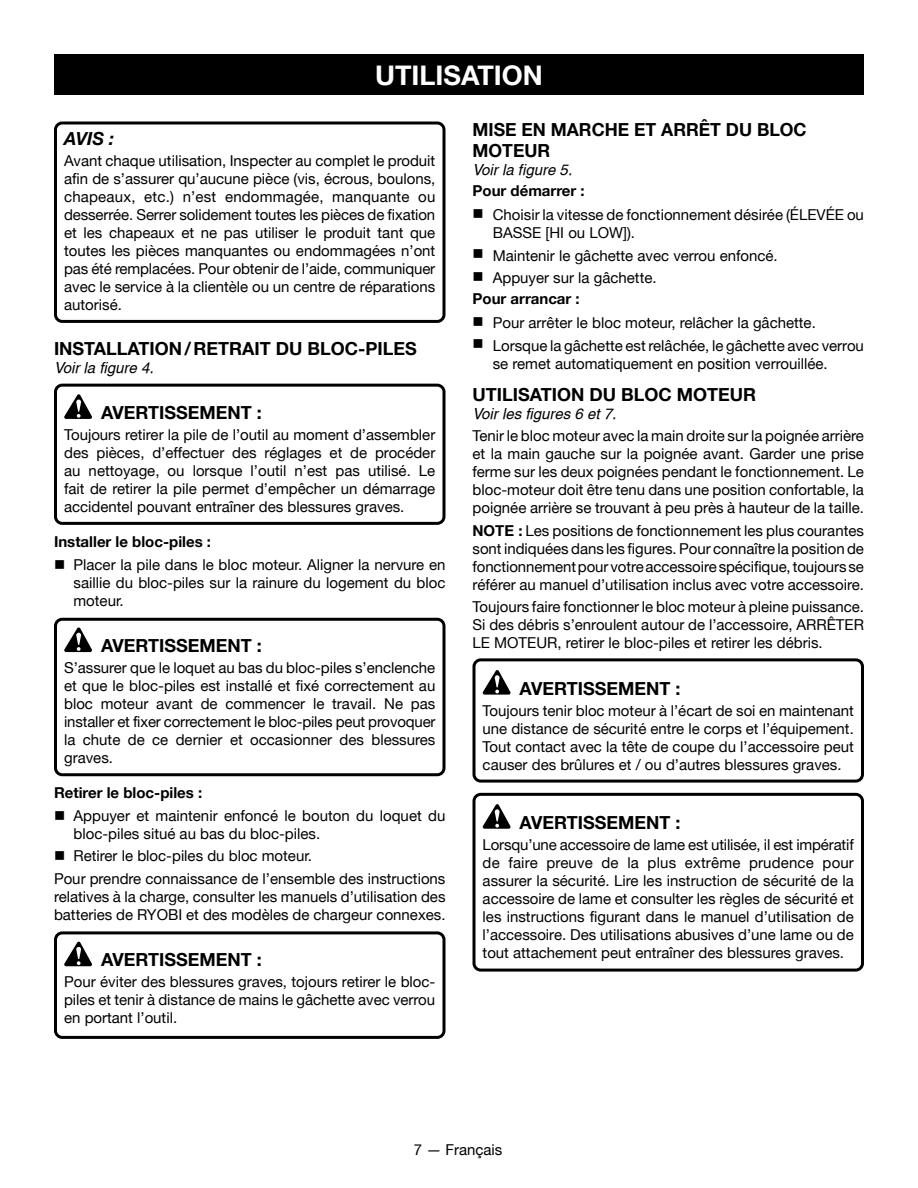
<style>
.page{position:relative;width:918px;height:1188px;background:#fff}
.page>*{position:absolute;margin:0;border:0;box-sizing:border-box;transform-origin:0 0}
.HEADING{font:700 27px "Helvetica Neue";color:#fff}
.Warning{font:700 18px "Helvetica Neue";color:#000}
.Heading_2_w_figure{font:700 18px "Helvetica Neue";color:#000}
.Heading_2__no_space{font:700 18px/21.6px "Helvetica Neue";color:#000}
.Notice{font:italic 700 18px "Helvetica Neue";color:#000}
.Warning_Text{font:15px/18px "Helvetica Neue";color:#000;text-align:justify}
.Body_text{font:15px/18px "Helvetica Neue";color:#000;text-align:justify}
.bullet{font:15px/18px "Helvetica Neue";color:#000}
.bullets{font:15px/18px "Helvetica Neue";color:#000;text-align:justify}
.Body_text-2{font:700 15px "Helvetica Neue";color:#000}
.See_figure{font:italic 15px "Helvetica";color:#000}
.see_figure{font:700 15px "Helvetica Neue";color:#000}
.see_figure-2{font:italic 15px "Helvetica";color:#000}
.s1{font-weight:700}
</style>
<div class="page">
<svg style="left:483px;top:670px;width:28px;height:25px"></svg>
<svg style="left:483px;top:804px;width:28px;height:25px"></svg>
<svg style="left:64px;top:394px;width:28px;height:25px"></svg>
<svg style="left:64px;top:627px;width:28px;height:25px"></svg>
<svg style="left:64px;top:942px;width:28px;height:24px"></svg>
<div style="left:472px;top:658px;width:392px;height:125px;border:3px solid #000;border-radius:7px"></div>
<div style="left:472px;top:793px;width:392px;height:179px;border:3px solid #000;border-radius:7px"></div>
<div style="left:54px;top:384px;width:392px;height:141px;border:3px solid #000;border-radius:7px"></div>
<div style="left:54px;top:931px;width:392px;height:108px;border:3px solid #000;border-radius:7px"></div>
<div style="left:54px;top:618px;width:392px;height:158px;border:3px solid #000;border-radius:7px"></div>
<div style="left:54px;top:122px;width:392px;height:201px;border:3px solid #000;border-radius:7px"></div>
<div style="left:54px;top:54px;width:810px;height:40px;background:#000"></div>
<p class="HEADING" style="left:375px;top:58px;width:169px">UTILISATION</p>
<p class="Notice" style="left:64px;top:127px;width:52px">AVIS :</p>
<p class="Warning_Text" style="left:64px;top:151px;width:373px">Avant chaque utilisation, Inspecter au complet le produit afin de s’assurer qu’aucune pièce (vis, écrous, boulons, chapeaux, etc.) n’est endommagée, manquante ou desserrée. Serrer solidement toutes les pièces de fixation et les chapeaux et ne pas utiliser le produit tant que toutes les pièces manquantes ou endommagées n’ont pas été remplacées. Pour obtenir de l’aide, communiquer avec le service à la clientèle ou un centre de réparations autorisé.</p>
<p class="Heading_2_w_figure" style="left:54px;top:337px;width:364px">INSTALLATION/RETRAIT DU BLOC-PILES</p>
<p class="See_figure" style="left:54px;top:359px;width:101px">Voir la figure 4.</p>
<p class="Warning" style="left:101px;top:401px;width:162px">AVERTISSEMENT :</p>
<p class="Warning_Text" style="left:64px;top:426px;width:373px">Toujours retirer la pile de l’outil au moment d’assembler des pièces, d’effectuer des réglages et de procéder au nettoyage, ou lorsque l’outil n’est pas utilisé. Le fait de retirer la pile permet d’empêcher un démarrage accidentel pouvant entraîner des blessures graves.</p>
<p class="Body_text-2" style="left:54px;top:533px;width:159px">Installer le bloc-piles :</p>
<p class="bullets" style="left:74px;top:555px;width:374px;text-indent:-20px">■ Placer la pile dans le bloc moteur. Aligner la nervure en saillie du bloc-piles sur la rainure du logement du bloc moteur.</p>
<p class="Warning" style="left:101px;top:635px;width:162px">AVERTISSEMENT :</p>
<p class="Warning_Text" style="left:64px;top:659px;width:373px">S’assurer que le loquet au bas du bloc-piles s’enclenche et que le bloc-piles est installé et fixé correctement au bloc moteur avant de commencer le travail. Ne pas installer et fixer correctement le bloc-piles peut provoquer la chute de ce dernier et occasionner des blessures graves.</p>
<p class="Body_text-2" style="left:54px;top:784px;width:150px">Retirer le bloc-piles :</p>
<p class="bullets" style="left:74px;top:806px;width:373px;text-indent:-20px">■ Appuyer et maintenir enfoncé le bouton du loquet du bloc-piles situé au bas du bloc-piles.</p>
<p class="bullets" style="left:54px;top:847px;width:260px">■ Retirer le bloc-piles du bloc moteur.</p>
<p class="Body_text" style="left:54px;top:869px;width:393px">Pour prendre connaissance de l’ensemble des instructions relatives à la charge, consulter les manuels d’utilisation des batteries de RYOBI et des modèles de chargeur connexes.</p>
<p class="Warning" style="left:101px;top:949px;width:162px">AVERTISSEMENT :</p>
<p class="Warning_Text" style="left:64px;top:973px;width:373px">Pour éviter des blessures graves, tojours retirer le bloc&shy;piles et tenir à distance de mains le gâchette avec verrou en portant l’outil.</p>
<p class="Heading_2__no_space" style="left:472px;top:118px;width:336px">MISE EN MARCHE ET ARRÊT DU BLOC<br>MOTEUR</p>
<p class="see_figure-2" style="left:472px;top:161px;width:101px">Voir la figure 5.</p>
<p class="see_figure" style="left:472px;top:181px;width:114px">Pour démarrer :</p>
<p class="bullet" style="left:493px;top:206px;width:373px;text-indent:-20px">■ Choisir la vitesse de fonctionnement désirée (ÉLEVÉE ou<br>BASSE [HI ou LOW]).</p>
<p class="bullet" style="left:472px;top:246px;width:307px">■ Maintenir le gâchette avec verrou enfoncé.</p>
<p class="bullet" style="left:472px;top:269px;width:186px">■ Appuyer sur la gâchette.</p>
<p class="see_figure" style="left:472px;top:289px;width:109px">Pour arrancar :</p>
<p class="bullet" style="left:472px;top:314px;width:345px">■ Pour arrêter le bloc moteur, relâcher la gâchette.</p>
<p class="bullet" style="left:493px;top:336px;width:373px;text-indent:-20px">■ Lorsque la gâchette est relâchée, le gâchette avec verrou se remet automatiquement en position verrouillée.</p>
<p class="Heading_2_w_figure" style="left:472px;top:383px;width:285px">UTILISATION DU BLOC MOTEUR</p>
<p class="See_figure" style="left:472px;top:405px;width:145px">Voir les figures 6 et 7.</p>
<p class="Body_text" style="left:472px;top:427px;width:393px">Tenir le bloc moteur avec la main droite sur la poignée arrière et la main gauche sur la poignée avant. Garder une prise ferme sur les deux poignées pendant le fonctionnement. Le bloc-moteur doit être tenu dans une position confortable, la poignée arrière se trouvant à peu près à hauteur de la taille.</p>
<p class="Body_text" style="left:472px;top:521px;width:393px"><span class="s1">NOTE :</span> Les positions de fonctionnement les plus courantes sont indiquées dans les figures. Pour connaître la position de fonctionnement pour votre accessoire spécifique, toujours se référer au manuel d’utilisation inclus avec votre accessoire.</p>
<p class="Body_text" style="left:473px;top:598px;width:393px">Toujours faire fonctionner le bloc moteur à pleine puissance.<br>Si des débris s’enroulent autour de l’accessoire, ARRÊTER LE MOTEUR, retirer le bloc-piles et retirer les débris.</p>
<p class="Warning" style="left:520px;top:677px;width:162px">AVERTISSEMENT :</p>
<p class="Warning_Text" style="left:483px;top:701px;width:373px">Toujours tenir bloc moteur à l’écart de soi en maintenant une distance de sécurité entre le corps et l’équipement.<br>Tout contact avec la tête de coupe du l’accessoire peut causer des brûlures et / ou d’autres blessures graves.</p>
<p class="Warning" style="left:520px;top:811px;width:162px">AVERTISSEMENT :</p>
<p class="Warning_Text" style="left:483px;top:835px;width:373px">Lorsqu’une accessoire de lame est utilisée, il est impératif de faire preuve de la plus extrême prudence pour assurer la sécurité. Lire les instruction de sécurité de la accessoire de lame et consulter les règles de sécurité et les instructions figurant dans le manuel d’utilisation de l’accessoire. Des utilisations abusives d’une lame ou de tout attachement peut entraîner des blessures graves.</p>
<p class="Warning_Text" style="left:414px;top:1140px;width:90px">7 — Français</p>
</div>
